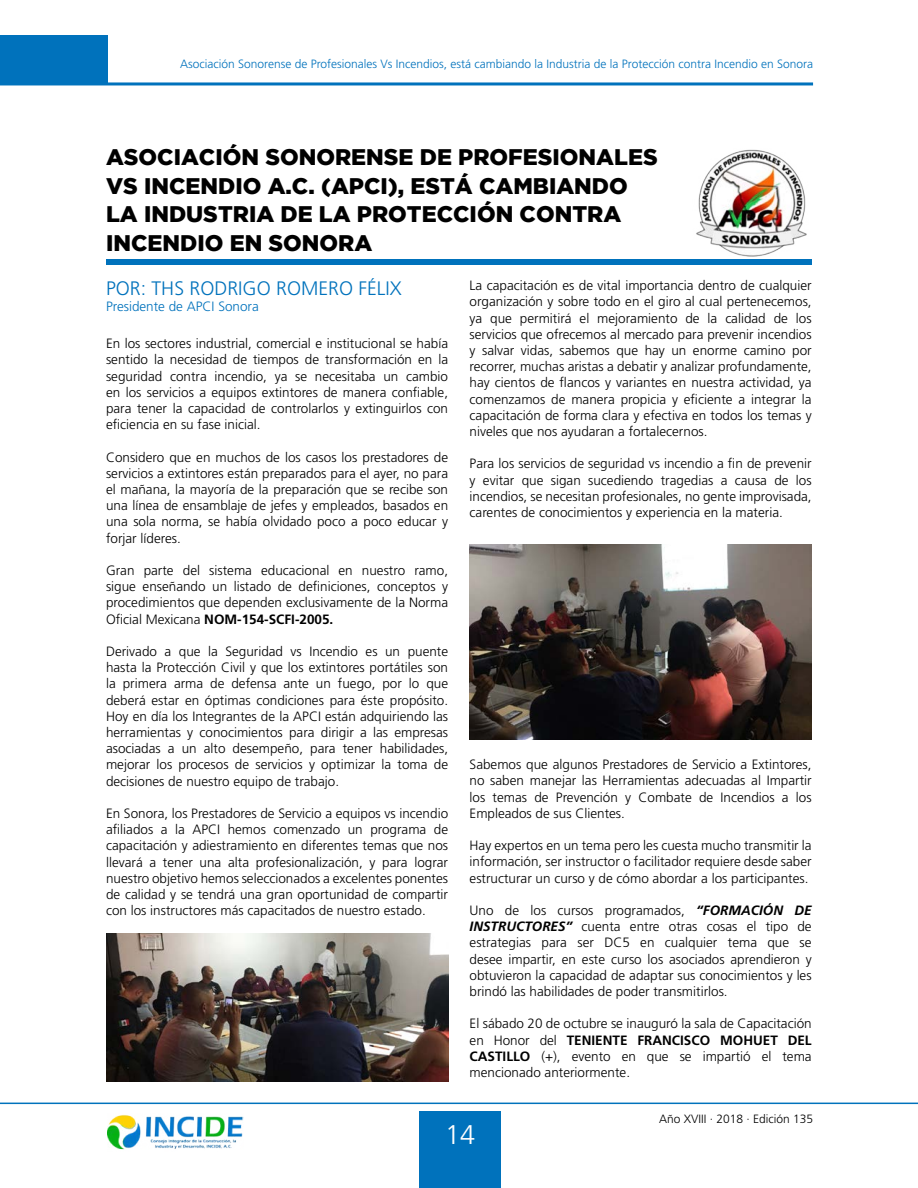
<style>
.page{position:relative;width:918px;height:1188px;background:#fff}
.page>*{position:absolute;margin:0;border:0;box-sizing:border-box;transform-origin:0 0}
.t1{font:300 27px "Frutiger LT Std";color:#fff}
.t2{font:900 22.5px/28.5px "Gotham";color:#000}
.t3{font:300 19.5px "Frutiger LT Std";color:#0072bc}
.t4{font:300 13.5px/16.2px "Frutiger LT Std";color:#000;text-align:justify}
.t5{font:300 13.5px "Frutiger LT Std";color:#0072bc}
.t6{font:300 12px "Frutiger LT Std";color:#0072bc}
.t7{font:300 12px "Frutiger LT Std";color:#000}
.s1{font-weight:700}
.s2{font-weight:700;font-style:italic}
</style>
<div class="page">
<div style="left:0;top:35px;width:107px;height:48px;background:#0072bc"></div>
<hr style="left:0;top:82px;width:813px;height:3px;background:#0072bc">
<div style="left:419px;top:1112px;width:82px;height:76px;background:#0072bc"></div>
<img style="left:107px;top:1115px;width:136px;height:35px">
<img style="left:696px;top:149px;width:111px;height:108px">
<div style="left:106px;top:259px;width:706px;height:5px;background:#0072bc"></div>
<img style="left:106px;top:933px;width:343px;height:149px">
<img style="left:470px;top:544px;width:342px;height:196px">
<hr style="left:0;top:1103px;width:918px;height:1px;background:#0072bc">
<p class="t6" style="left:180px;top:57px;width:634px">Asociación Sonorense de Profesionales Vs Incendios, está cambiando la Industria de la Protección contra Incendio en Sonora</p>
<h2 class="t2" style="left:106px;top:142px;width:553px">ASOCIACIÓN SONORENSE DE PROFESIONALES VS INCENDIO A.C. (APCI), ESTÁ CAMBIANDO LA INDUSTRIA DE LA PROTECCIÓN CONTRA INCENDIO EN SONORA</h2>
<h3 class="t3" style="left:106px;top:277px;width:297px">POR: THS RODRIGO ROMERO FÉLIX</h3>
<p class="t5" style="left:106px;top:299px;width:154px">Presidente de APCI Sonora</p>
<p class="t4" style="left:106px;top:336px;width:344px">En los sectores industrial, comercial e institucional se había sentido la necesidad de tiempos de transformación en la seguridad contra incendio, ya se necesitaba un cambio en los servicios a equipos extintores de manera confiable, para tener la capacidad de controlarlos y extinguirlos con eficiencia en su fase inicial.</p>
<p class="t4" style="left:106px;top:449px;width:344px">Considero que en muchos de los casos los prestadores de servicios a extintores están preparados para el ayer, no para el mañana, la mayoría de la preparación que se recibe son una línea de ensamblaje de jefes y empleados, basados en una sola norma, se había olvidado poco a poco educar y forjar líderes.</p>
<p class="t4" style="left:106px;top:562px;width:344px">Gran parte del sistema educacional en nuestro ramo, sigue enseñando un listado de definiciones, conceptos y procedimientos que dependen exclusivamente de la Norma Oficial Mexicana <span class="s1">NOM-154-SCFI-2005.</span></p>
<p class="t4" style="left:106px;top:643px;width:344px">Derivado a que la Seguridad vs Incendio es un puente hasta la Protección Civil y que los extintores portátiles son la primera arma de defensa ante un fuego, por lo que deberá estar en óptimas condiciones para éste propósito.<br>Hoy en día los Integrantes de la APCI están adquiriendo las herramientas y conocimientos para dirigir a las empresas asociadas a un alto desempeño, para tener habilidades, mejorar los procesos de servicios y optimizar la toma de decisiones de nuestro equipo de trabajo.</p>
<p class="t4" style="left:106px;top:805px;width:344px">En Sonora, los Prestadores de Servicio a equipos vs incendio afiliados a la APCI hemos comenzado un programa de capacitación y adiestramiento en diferentes temas que nos llevará a tener una alta profesionalización, y para lograr nuestro objetivo hemos seleccionados a excelentes ponentes de calidad y se tendrá una gran oportunidad de compartir con los instructores más capacitados de nuestro estado.</p>
<p class="t4" style="left:470px;top:278px;width:344px">La capacitación es de vital importancia dentro de cualquier organización y sobre todo en el giro al cual pertenecemos, ya que permitirá el mejoramiento de la calidad de los servicios que ofrecemos al mercado para prevenir incendios y salvar vidas, sabemos que hay un enorme camino por recorrer, muchas aristas a debatir y analizar profundamente, hay cientos de flancos y variantes en nuestra actividad, ya comenzamos de manera propicia y eficiente a integrar la capacitación de forma clara y efectiva en todos los temas y niveles que nos ayudaran a fortalecernos.</p>
<p class="t4" style="left:470px;top:456px;width:344px">Para los servicios de seguridad vs incendio a fin de prevenir y evitar que sigan sucediendo tragedias a causa de los incendios, se necesitan profesionales, no gente improvisada, carentes de conocimientos y experiencia en la materia.</p>
<p class="t4" style="left:470px;top:757px;width:344px">Sabemos que algunos Prestadores de Servicio a Extintores, no saben manejar las Herramientas adecuadas al Impartir los temas de Prevención y Combate de Incendios a los Empleados de sus Clientes.</p>
<p class="t4" style="left:470px;top:838px;width:344px">Hay expertos en un tema pero les cuesta mucho transmitir la información, ser instructor o facilitador requiere desde saber estructurar un curso y de cómo abordar a los participantes.</p>
<p class="t4" style="left:470px;top:902px;width:344px">Uno de los cursos programados, <span class="s2">“FORMACIÓN DE INSTRUCTORES”</span> cuenta entre otras cosas el tipo de estrategias para ser DC5 en cualquier tema que se desee impartir, en este curso los asociados aprendieron y obtuvieron la capacidad de adaptar sus conocimientos y les brindó las habilidades de poder transmitirlos.</p>
<p class="t4" style="left:470px;top:1016px;width:344px">El sábado 20 de octubre se inauguró la sala de Capacitación en Honor del <span class="s1">TENIENTE FRANCISCO MOHUET DEL CASTILLO</span> (+), evento en que se impartió el tema mencionado anteriormente.</p>
<p class="t7" style="left:659px;top:1112px;width:156px">Año XVIII · 2018 · Edición 135</p>
<h1 class="t1" style="left:445px;top:1120px;width:32px">14</h1>
</div>
